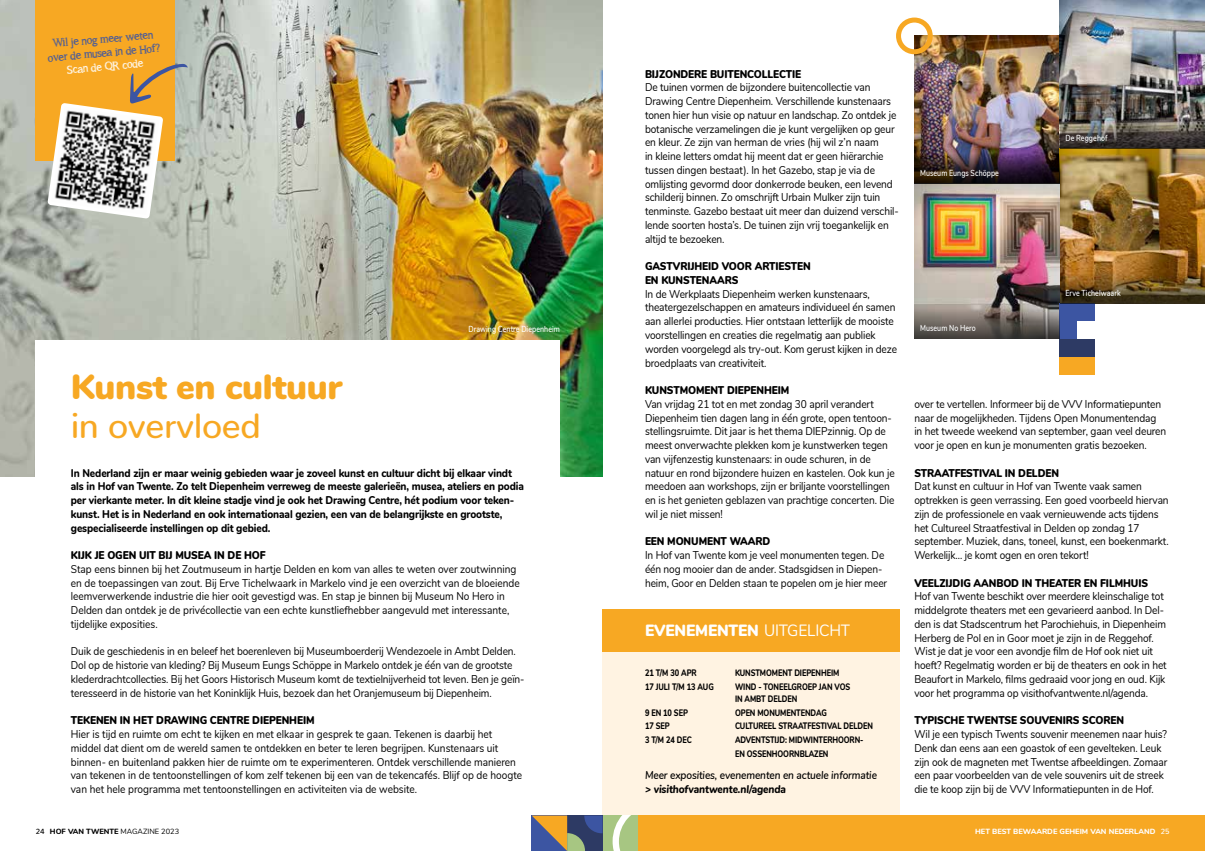
<style>
.page{position:relative;width:1205px;height:851px;background:#fff}
.page>*{position:absolute;margin:0;border:0;box-sizing:border-box;transform-origin:0 0}
.t1{font:900 35px "Nunito";letter-spacing:-.01em;color:#f7a823}
.t2{font:500 35px "Nunito";letter-spacing:-.01em;color:#f7a823}
.t3{font:900 16.25px "Nunito";letter-spacing:-.01em;color:#fff;scale:.95 1}
.t4{font:13.75px/13.8px "asongforjennifer";color:#3c55a2;text-align:center}
.t5{font:13.75px "asongforjennifer";color:#fff}
.t6{font:11.25px/13.8px "Nunito";letter-spacing:-.01em;color:#000;scale:.9 1}
.t7{font:800 11.25px/13.8px "Nunito";letter-spacing:-.01em;color:#000;scale:.9 1}
.t8{font:900 11.25px/13.8px "Nunito";letter-spacing:-.01em;color:#000;scale:.9 1}
.t9{font:italic 600 11.25px "Nunito";letter-spacing:-.01em;color:#000;scale:.9 1}
.t10{font:italic 800 11.25px "Nunito";letter-spacing:-.01em;color:#000;scale:.9 1}
.t11{font:800 9.38px/12.2px "Nunito";letter-spacing:-.01em;color:#000;scale:.79 1}
.t12{font:600 8.75px "Nunito";letter-spacing:.01em;color:#fff;scale:.8 1}
.t13{font:800 7.5px "Nunito";color:#fff}
.t14{font:800 7.5px "Nunito";color:#000}
.t15{font:500 7.5px "Nunito";color:#000}
.t16{font:500 7.5px "Nunito";color:#fff}
.s1{font-weight:400}
</style>
<div class="page">
<img style="left:0;top:0;width:602px;height:476px">
<div style="left:35px;top:340px;width:525px;height:510px;background:#fff"></div>
<div style="left:602px;top:630px;width:298px;height:196px;background:#fff3e2"></div>
<img style="left:914px;top:36px;width:145px;height:117px">
<img style="left:1059px;top:0;width:146px;height:117px">
<img style="left:1059px;top:148px;width:146px;height:124px">
<img style="left:914px;top:184px;width:145px;height:124px">
<div style="left:896px;top:18px;width:37px;height:36px;border:5px solid #f7a823;border-radius:50%"></div>
<div style="left:602px;top:815px;width:603px;height:35px;background:#f7a823"></div>
<div style="left:602px;top:815px;width:36px;height:35px;background:#a7c682"></div>
<svg style="left:612px;top:815px;width:19px;height:35px"></svg>
<svg style="left:532px;top:815px;width:70px;height:35px;background:#716c6b"></svg>
<div style="left:1059px;top:339px;width:36px;height:35px;background:#2d3a64"></div>
<div style="left:1059px;top:356px;width:36px;height:18px;background:#f7a823"></div>
<div style="left:1059px;top:303px;width:36px;height:36px;background:#3c55a2"></div>
<div style="left:1077px;top:321px;width:18px;height:18px;background:#fff"></div>
<div style="left:602px;top:609px;width:298px;height:42px;background:#f7a823"></div>
<div style="left:35px;top:0;width:140px;height:161px;background:#f7a823"></div>
<img style="left:914px;top:153px;width:145px;height:31px">
<svg style="left:914px;top:308px;width:145px;height:31px;background:#6b645e"></svg>
<img style="left:1059px;top:272px;width:146px;height:31px">
<svg style="left:1059px;top:117px;width:146px;height:31px;background:#534e49"></svg>
<svg style="left:48px;top:64px;width:140px;height:154px"></svg>
<p class="t4" style="left:46px;top:37px;width:114px;rotate:-5deg">Wil je nog meer weten over de musea in de Hof?</p>
<p class="t5" style="left:67px;top:62px;width:78px;rotate:-5deg">Scan de QR code</p>
<h1 class="t1" style="left:71px;top:361px;width:273px">Kunst en cultuur</h1>
<h1 class="t2" style="left:71px;top:395px;width:192px">in overvloed</h1>
<p class="t12" style="left:468px;top:323px;width:116px">Drawing Centre Diepenheim</p>
<p class="t7" style="left:71px;top:465px;width:505px">In Nederland zijn er maar weinig gebieden waar je zoveel kunst en cultuur dicht bij elkaar vindt als in Hof van Twente. Zo telt Diepenheim verreweg de meeste galerieën, musea, ateliers en podia per vierkante meter. In dit kleine stadje vind je ook het Drawing Centre, hét podium voor teken&shy;kunst. Het is in Nederland en ook internationaal gezien, een van de belangrijkste en grootste, gespecialiseerde instellingen op dit gebied.</p>
<p class="t8" style="left:71px;top:547px;width:218px">KIJK JE OGEN UIT BIJ MUSEA IN DE HOF</p>
<p class="t6" style="left:71px;top:561px;width:500px">Stap eens binnen bij het Zoutmuseum in hartje Delden en kom van alles te weten over zoutwinning en de toepassingen van zout. Bij Erve Tichelwaark in Markelo vind je een overzicht van de bloeiende leemverwerkende industrie die hier ooit gevestigd was. En stap je binnen bij Museum No Hero in Delden dan ontdek je de privécollectie van een echte kunstliefhebber aangevuld met interessante, tijdelijke exposities.</p>
<p class="t6" style="left:71px;top:644px;width:505px">Duik de geschiedenis in en beleef het boerenleven bij Museumboerderij Wendezoele in Ambt Delden.<br>Dol op de historie van kleding? Bij Museum Eungs Schöppe in Markelo ontdek je één van de grootste klederdrachtcollecties. Bij het Goors Historisch Museum komt de textielnijverheid tot leven. Ben je geïn&shy;teresseerd in de historie van het Koninklijk Huis, bezoek dan het Oranjemuseum bij Diepenheim.</p>
<p class="t8" style="left:71px;top:712px;width:272px">TEKENEN IN HET DRAWING CENTRE DIEPENHEIM</p>
<p class="t6" style="left:71px;top:726px;width:503px">Hier is tijd en ruimte om echt te kijken en met elkaar in gesprek te gaan. Tekenen is daarbij het middel dat dient om de wereld samen te ontdekken en beter te leren begrijpen. Kunstenaars uit binnen- en buitenland pakken hier de ruimte om te experimenteren. Ontdek verschillende manieren van tekenen in de tentoonstellingen of kom zelf tekenen bij een van de tekencafés. Blijf op de hoogte van het hele programma met tentoonstellingen en activiteiten via de website.</p>
<p class="t8" style="left:645px;top:66px;width:175px">BIJZONDERE BUITENCOLLECTIE</p>
<p class="t6" style="left:645px;top:80px;width:283px">De tuinen vormen de bijzondere buitencollectie van Drawing Centre Diepenheim. Verschillende kunstenaars tonen hier hun visie op natuur en landschap. Zo ontdek je botanische verzamelingen die je kunt vergelijken op geur en kleur. Ze zijn van herman de vries (hij wil z’n naam<br>in kleine letters omdat hij meent dat er geen hiërarchie tussen dingen bestaat). In het Gazebo, stap je via de omlijsting gevormd door donkerrode beuken, een levend schilderij binnen. Zo omschrijft Urbain Mulker zijn tuin tenminste. Gazebo bestaat uit meer dan duizend verschil&shy;lende soorten hosta’s. De tuinen zijn vrij toegankelijk en altijd te bezoeken.</p>
<p class="t8" style="left:645px;top:259px;width:186px">GASTVRIJHEID VOOR ARTIESTEN<br>EN KUNSTENAARS</p>
<p class="t6" style="left:645px;top:286px;width:281px">In de Werkplaats Diepenheim werken kunstenaars, theatergezelschappen en amateurs individueel én samen aan allerlei producties. Hier ontstaan letterlijk de mooiste voorstellingen en creaties die regelmatig aan publiek worden voorgelegd als try-out. Kom gerust kijken in deze broedplaats van creativiteit.</p>
<p class="t8" style="left:645px;top:382px;width:162px">KUNSTMOMENT DIEPENHEIM</p>
<p class="t6" style="left:645px;top:396px;width:279px">Van vrijdag 21 tot en met zondag 30 april verandert Diepenheim tien dagen lang in één grote, open tentoon&shy;stellingsruimte. Dit jaar is het thema DIEPzinnig. Op de meest onverwachte plekken kom je kunstwerken tegen van vijfenzestig kunstenaars: in oude schuren, in de natuur en rond bijzondere huizen en kastelen. Ook kun je meedoen aan workshops, zijn er briljante voorstellingen en is het genieten geblazen van prachtige concerten. Die wil je niet missen!</p>
<p class="t8" style="left:645px;top:534px;width:141px">EEN MONUMENT WAARD</p>
<p class="t6" style="left:645px;top:547px;width:271px">In Hof van Twente kom je veel monumenten tegen. De één nog mooier dan de ander. Stadsgidsen in Diepen&shy;heim, Goor en Delden staan te popelen om je hier meer</p>
<h2 class="t3" style="left:645px;top:618px;width:217px">EVENEMENTEN <span class="s1">UITGELICHT</span></h2>
<p class="t11" style="left:645px;top:666px;width:67px">21 T/M 30 APR</p>
<p class="t11" style="left:735px;top:666px;width:134px">KUNSTMOMENT DIEPENHEIM</p>
<p class="t11" style="left:645px;top:679px;width:89px">17 JULI T/M 13 AUG</p>
<p class="t11" style="left:735px;top:679px;width:147px">WIND - TONEELGROEP JAN VOS<br>IN AMBT DELDEN</p>
<p class="t11" style="left:645px;top:705px;width:56px">9 EN 10 SEP</p>
<p class="t11" style="left:735px;top:705px;width:118px">OPEN MONUMENTENDAG</p>
<p class="t11" style="left:645px;top:719px;width:33px">17 SEP</p>
<p class="t11" style="left:735px;top:719px;width:176px">CULTUREEL STRAATFESTIVAL DELDEN</p>
<p class="t11" style="left:645px;top:732px;width:61px">3 T/M 24 DEC</p>
<p class="t11" style="left:735px;top:731px;width:164px;line-height:14.8px">ADVENTSTIJD: MIDWINTERHOORN-<br>EN OSSENHOORNBLAZEN</p>
<p class="t9" style="left:645px;top:766px;width:259px">Meer exposities, evenementen en actuele informatie</p>
<p class="t10" style="left:645px;top:780px;width:158px">&gt; visithofvantwente.nl/agenda</p>
<p class="t12" style="left:920px;top:166px;width:100px">Museum Eungs Schöppe</p>
<p class="t12" style="left:920px;top:321px;width:71px">Museum No Hero</p>
<p class="t12" style="left:1065px;top:131px;width:54px">De Reggehof</p>
<p class="t12" style="left:1065px;top:286px;width:71px">Erve Tichelwaark</p>
<p class="t6" style="left:914px;top:396px;width:281px">over te vertellen. Informeer bij de VVV Informatiepunten naar de mogelijkheden. Tijdens Open Monumentendag in het tweede weekend van september, gaan veel deuren voor je open en kun je monumenten gratis bezoeken.</p>
<p class="t8" style="left:914px;top:465px;width:162px">STRAATFESTIVAL IN DELDEN</p>
<p class="t6" style="left:914px;top:479px;width:284px">Dat kunst en cultuur in Hof van Twente vaak samen optrekken is geen verrassing. Een goed voorbeeld hiervan zijn de professionele en vaak vernieuwende acts tijdens het Cultureel Straatfestival in Delden op zondag 17 september. Muziek, dans, toneel, kunst, een boekenmarkt.<br>Werkelijk… je komt ogen en oren tekort!</p>
<p class="t8" style="left:914px;top:575px;width:261px">VEELZIJDIG AANBOD IN THEATER EN FILMHUIS</p>
<p class="t6" style="left:914px;top:589px;width:282px">Hof van Twente beschikt over meerdere kleinschalige tot middelgrote theaters met een gevarieerd aanbod. In Del&shy;den is dat Stadscentrum het Parochiehuis, in Diepenheim Herberg de Pol en in Goor moet je zijn in de Reggehof.<br>Wist je dat je voor een avondje film de Hof ook niet uit hoeft? Regelmatig worden er bij de theaters en ook in het Beaufort in Markelo, films gedraaid voor jong en oud. Kijk voor het programma op visithofvantwente.nl/agenda.</p>
<p class="t8" style="left:914px;top:712px;width:234px">TYPISCHE TWENTSE SOUVENIRS SCOREN</p>
<p class="t6" style="left:914px;top:726px;width:283px">Wil je een typisch Twents souvenir meenemen naar huis?<br>Denk dan eens aan een goastok of een gevelteken. Leuk zijn ook de magneten met Twentse afbeeldingen. Zomaar een paar voorbeelden van de vele souvenirs uit de streek die te koop zijn bij de VVV Informatiepunten in de Hof.</p>
<p class="t15" style="left:36px;top:824px;width:10px">24</p>
<p class="t16" style="left:1161px;top:824px;width:10px">25</p>
<p class="t14" style="left:50px;top:825px;width:131px">HOF VAN TWENTE <span class="s1">MAGAZINE 2023</span></p>
<p class="t13" style="left:975px;top:825px;width:182px">HET BEST BEWAARDE GEHEIM VAN NEDERLAND</p>
</div>
